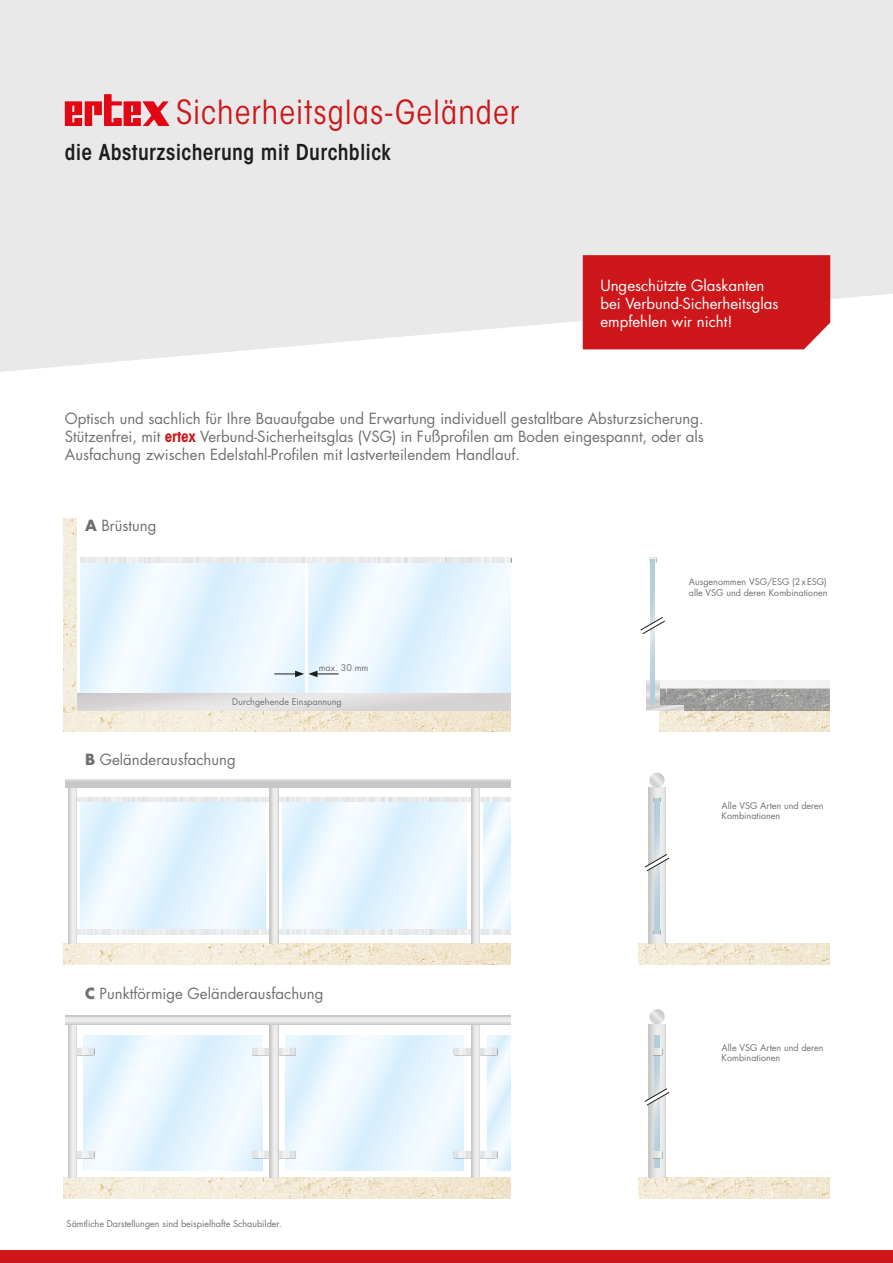
<style>
.page{position:relative;width:893px;height:1263px;background:#fff}
.page>*{position:absolute;margin:0;border:0;box-sizing:border-box;transform-origin:0 0}
.t1{font:condensed 33px "ITC Avant Garde Std";letter-spacing:.03em;color:#cd171a}
.t2{font:600 condensed 21.75px "ITC Avant Garde Std";letter-spacing:.015em;color:#1d1d1b}
.t3{font:15px/18px "Futura CE";color:#70706f;text-align:justify}
.t4{font:15px/18px "Futura CE";color:#fff}
.t5{font:9px/10.8px "Futura CE";color:#70706f}
.s1{font-family:"ITC Avant Garde Std";font-weight:700;font-stretch:condensed;color:#cd171a}
.s2{font-weight:700}
</style>
<div class="page">
<svg style="left:487px;top:1036px;width:23px;height:134px"></svg>
<svg style="left:285px;top:1036px;width:179px;height:134px"></svg>
<svg style="left:84px;top:1036px;width:178px;height:134px"></svg>
<div style="left:76px;top:1047px;width:18px;height:8px;background:#1d1d1b;opacity:.75"></div>
<img style="left:77px;top:1048px;width:17px;height:7px">
<div style="left:252px;top:1047px;width:19px;height:8px;background:#1d1d1b;opacity:.75"></div>
<img style="left:253px;top:1048px;width:17px;height:7px">
<div style="left:277px;top:1047px;width:19px;height:8px;background:#1d1d1b;opacity:.75"></div>
<img style="left:278px;top:1048px;width:17px;height:7px">
<div style="left:453px;top:1047px;width:19px;height:8px;background:#1d1d1b;opacity:.75"></div>
<img style="left:454px;top:1048px;width:17px;height:7px">
<div style="left:479px;top:1047px;width:19px;height:8px;background:#1d1d1b;opacity:.75"></div>
<img style="left:480px;top:1048px;width:17px;height:7px">
<div style="left:76px;top:1150px;width:18px;height:8px;background:#1d1d1b;opacity:.75"></div>
<img style="left:77px;top:1151px;width:17px;height:7px">
<div style="left:252px;top:1150px;width:19px;height:8px;background:#1d1d1b;opacity:.75"></div>
<img style="left:253px;top:1151px;width:17px;height:7px">
<div style="left:277px;top:1150px;width:19px;height:8px;background:#1d1d1b;opacity:.75"></div>
<img style="left:278px;top:1151px;width:17px;height:7px">
<div style="left:453px;top:1150px;width:19px;height:8px;background:#1d1d1b;opacity:.75"></div>
<img style="left:454px;top:1151px;width:17px;height:7px">
<div style="left:479px;top:1150px;width:19px;height:8px;background:#1d1d1b;opacity:.75"></div>
<img style="left:480px;top:1151px;width:17px;height:7px">
<div style="left:649px;top:557px;width:7px;height:6px;background:#1d1d1b;opacity:.75"></div>
<svg style="left:650px;top:558px;width:6px;height:4px"></svg>
<svg style="left:81px;top:563px;width:223px;height:130px"></svg>
<svg style="left:308px;top:563px;width:202px;height:130px"></svg>
<svg style="left:282px;top:802px;width:185px;height:127px"></svg>
<svg style="left:484px;top:802px;width:26px;height:127px"></svg>
<svg style="left:81px;top:802px;width:184px;height:127px"></svg>
<svg style="left:0;top:0;width:893px;height:372px;background:#eaeaea"></svg>
<svg style="left:65px;top:94px;width:104px;height:32px;background:#e56f77"></svg>
<div style="left:583px;top:255px;width:247px;height:94px;background:#cd171a"></div>
<div style="left:0;top:1250px;width:893px;height:13px;background:#cd171a"></div>
<img style="left:77px;top:710px;width:433px;height:21px">
<img style="left:64px;top:943px;width:446px;height:21px">
<img style="left:64px;top:1177px;width:446px;height:22px">
<img style="left:659px;top:710px;width:170px;height:21px">
<img style="left:639px;top:943px;width:190px;height:21px">
<img style="left:639px;top:1177px;width:190px;height:22px">
<div style="left:64px;top:693px;width:446px;height:17px;background:linear-gradient(to right,#dfdcdd,#dbd9da)"></div>
<div style="left:80px;top:557px;width:431px;height:6px;background:#e8eaec"></div>
<img style="left:109px;top:558px;width:398px;height:4px">
<div style="left:76px;top:796px;width:435px;height:6px;background:#1d1d1b;opacity:.75"></div>
<img style="left:77px;top:797px;width:433px;height:4px">
<svg style="left:274px;top:671px;width:65px;height:6px"></svg>
<svg style="left:659px;top:689px;width:170px;height:21px;background:#a09f9e"></svg>
<div style="left:659px;top:680px;width:170px;height:9px;background:#f3f3f3"></div>
<svg style="left:655px;top:680px;width:4px;height:26px"></svg>
<svg style="left:646px;top:680px;width:5px;height:26px"></svg>
<svg style="left:651px;top:559px;width:4px;height:147px"></svg>
<svg style="left:646px;top:706px;width:37px;height:4px"></svg>
<svg style="left:640px;top:616px;width:25px;height:19px"></svg>
<img style="left:64px;top:519px;width:13px;height:212px">
<svg style="left:648px;top:788px;width:18px;height:155px;background:#d8dbdb"></svg>
<svg style="left:648px;top:1024px;width:18px;height:153px;background:#d8dadb"></svg>
<div style="left:76px;top:929px;width:435px;height:6px;background:#e7eaec"></div>
<img style="left:115px;top:930px;width:377px;height:4px">
<svg style="left:68px;top:788px;width:9px;height:155px"></svg>
<svg style="left:68px;top:1024px;width:9px;height:153px"></svg>
<div style="left:653px;top:796px;width:8px;height:6px;background:#1d1d1b;opacity:.75"></div>
<svg style="left:654px;top:797px;width:6px;height:4px"></svg>
<svg style="left:655px;top:1036px;width:4px;height:131px"></svg>
<div style="left:653px;top:929px;width:8px;height:6px;background:#1d1d1b;opacity:.75"></div>
<svg style="left:654px;top:930px;width:6px;height:4px"></svg>
<svg style="left:644px;top:1088px;width:26px;height:18px"></svg>
<svg style="left:270px;top:788px;width:8px;height:155px"></svg>
<svg style="left:270px;top:1024px;width:8px;height:153px"></svg>
<svg style="left:471px;top:788px;width:9px;height:155px"></svg>
<svg style="left:471px;top:1024px;width:9px;height:153px"></svg>
<svg style="left:655px;top:798px;width:4px;height:135px"></svg>
<svg style="left:644px;top:853px;width:26px;height:19px"></svg>
<div style="left:652px;top:1047px;width:10px;height:8px;background:#1d1d1b;opacity:.75"></div>
<svg style="left:653px;top:1048px;width:8px;height:7px"></svg>
<div style="left:652px;top:1150px;width:10px;height:8px;background:#1d1d1b;opacity:.75"></div>
<svg style="left:653px;top:1151px;width:8px;height:7px"></svg>
<svg style="left:65px;top:779px;width:445px;height:9px;background:#cccccb"></svg>
<div style="left:65px;top:1016px;width:445px;height:8px;background:#eaeaea"></div>
<svg style="left:649px;top:773px;width:16px;height:15px"></svg>
<svg style="left:649px;top:1009px;width:16px;height:15px"></svg>
<h1 class="t1" style="left:176px;top:93px;width:344px">Sicherheitsglas-Geländer</h1>
<h2 class="t2" style="left:65px;top:139px;width:327px">die Absturzsicherung mit Durchblick</h2>
<p class="t4" style="left:600px;top:277px;width:180px">Ungeschützte Glaskanten bei Verbund-Sicherheitsglas empfehlen wir nicht!</p>
<p class="t3" style="left:65px;top:410px;width:640px">Optisch und sachlich für Ihre Bauaufgabe und Erwartung individuell gestaltbare Absturzsicherung.<br>Stützenfrei, mit <span class="s1">ertex</span> Verbund-Sicherheitsglas (VSG) in Fußprofilen am Boden eingespannt, oder als Ausfachung zwischen Edelstahl-Profilen mit lastverteilendem Handlauf.</p>
<p class="t3" style="left:85px;top:517px;width:73px"><span class="s2">A</span> Brüstung</p>
<p class="t5" style="left:319px;top:663px;width:51px">max. 30 mm</p>
<p class="t5" style="left:232px;top:697px;width:111px">Durchgehende Einspannung</p>
<p class="t3" style="left:85px;top:750px;width:152px"><span class="s2">B</span> Geländerausfachung</p>
<p class="t3" style="left:85px;top:984px;width:240px"><span class="s2">C</span> Punktförmige Geländerausfachung</p>
<p class="t5" style="left:67px;top:1219px;width:217px">Sämtliche Darstellungen sind beispielhafte Schaubilder.</p>
<p class="t5" style="left:689px;top:576px;width:140px">Ausgenommen VSG/ESG (2xESG) alle VSG und deren Kombinationen</p>
<p class="t5" style="left:722px;top:800px;width:104px">Alle VSG Arten und deren<br>Kombinationen</p>
<p class="t5" style="left:722px;top:1042px;width:104px">Alle VSG Arten und deren<br>Kombinationen</p>
</div>
